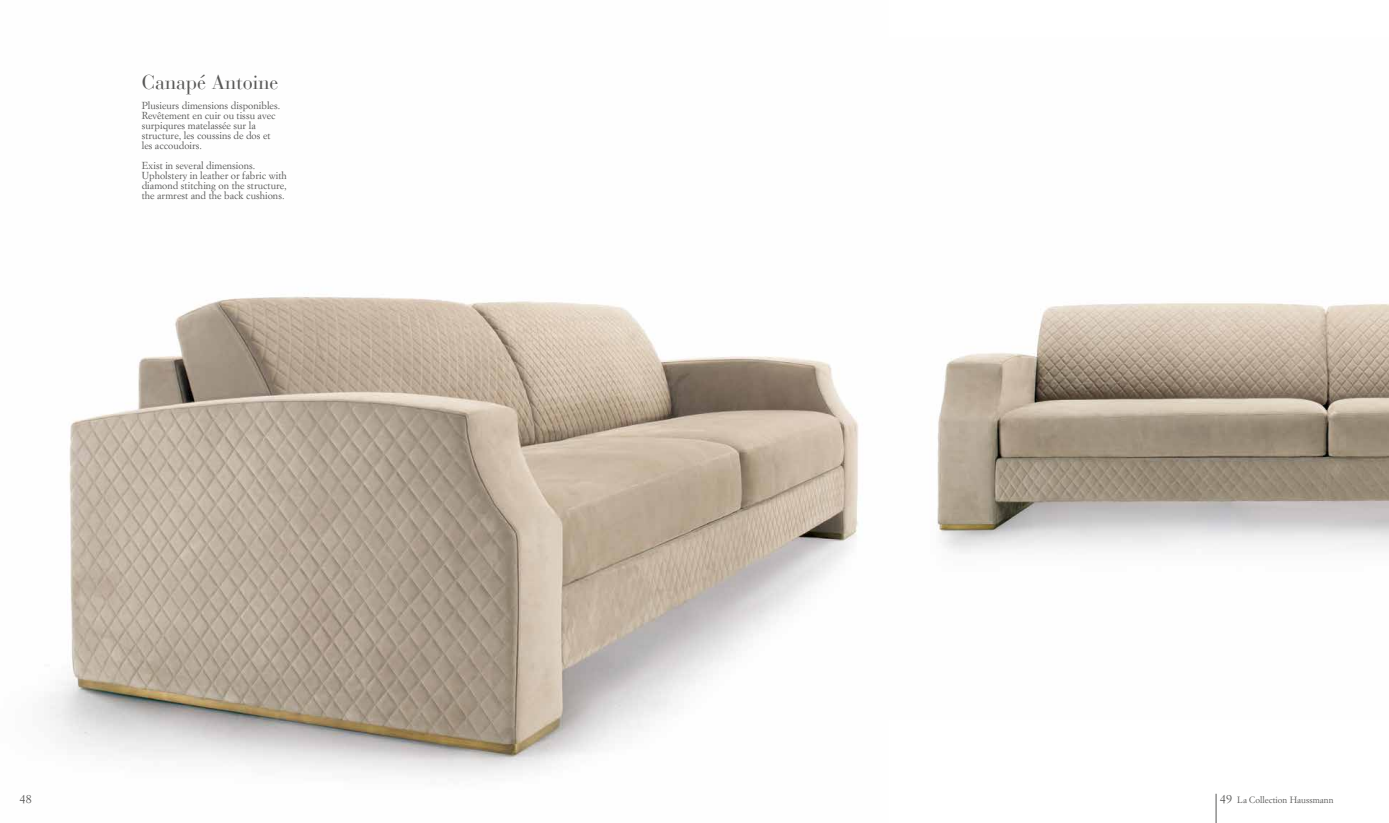
<style>
.page{position:relative;width:1389px;height:823px;background:#fff}
.page>*{position:absolute;margin:0;border:0;box-sizing:border-box;transform-origin:0 0}
.t1{font:20px "Bauer Bodoni CE";color:#575756}
.t2{font:12px "Simoncini Garamond Std";color:#575756}
.t3{font:10px/10px "Simoncini Garamond Std";color:#575756}
.t4{font:9px "Simoncini Garamond Std";color:#575756}
.s1{font-size:12px}
</style>
<div class="page">
<img style="left:49px;top:296px;width:810px;height:479px">
<img style="left:936px;top:303px;width:453px;height:250px">
<svg style="left:1216px;top:793px;width:1px;height:29px"></svg>
<h1 class="t1" style="left:142px;top:70px;width:138px">Canapé Antoine</h1>
<p class="t3" style="left:142px;top:100px;width:140px">Plusieurs dimensions disponibles.<br>Revêtement en cuir ou tissu avec surpiqures matelassée sur la structure, les coussins de dos et les accoudoirs.</p>
<p class="t3" style="left:142px;top:160px;width:147px">Exist in several dimensions.<br>Upholstery in leather or fabric with diamond stitching on the structure, the armrest and the back cushions.</p>
<p class="t2" style="left:20px;top:791px;width:13px">48</p>
<p class="t4" style="left:1220px;top:793px;width:115px"><span class="s1">49</span> La Collection Haussmann</p>
</div>
